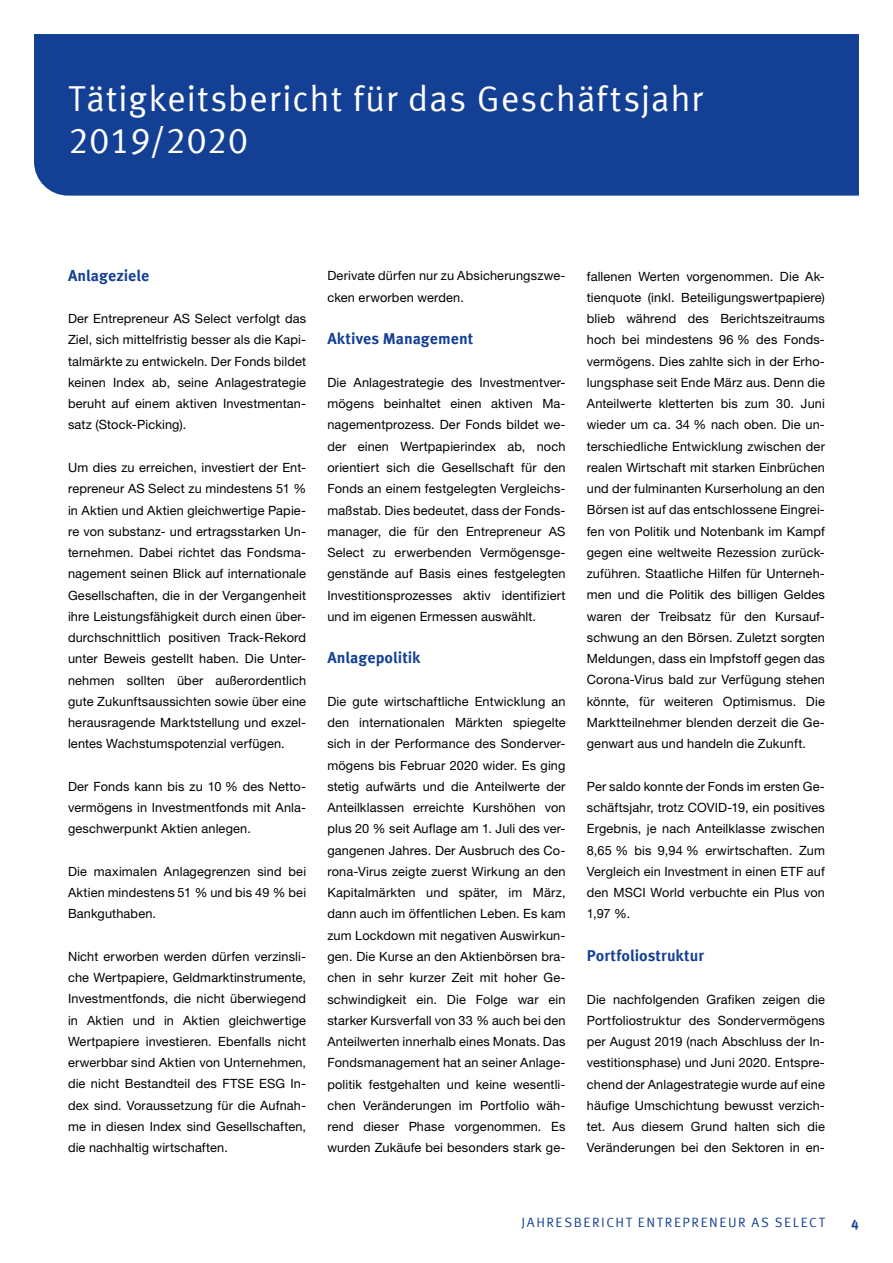
<style>
.page{position:relative;width:893px;height:1263px;background:#fff}
.page>*{position:absolute;margin:0;border:0;box-sizing:border-box;transform-origin:0 0}
.t1{font:36px/42.5px "Meta Offc Pro Norm";letter-spacing:.015em;color:#fff}
.t2{font:700 15.75px "Meta Offc Pro";letter-spacing:.005em;color:#134094}
.t3{font:13.5px "Meta Offc Pro Norm";letter-spacing:.12em;color:#134094}
.t4{font:700 13.5px "Meta Offc Pro";color:#134094}
.t5{font:12.75px/21.3px "Helvetica Neue LTW1 G";letter-spacing:.01em;color:#000;text-align:justify}
</style>
<div class="page">
<div style="left:34px;top:34px;width:825px;height:162px;background:#134094"></div>
<h1 class="t1" style="left:68px;top:75px;width:636px">Tätigkeitsbericht für das Geschäftsjahr<br>2019/2020</h1>
<p class="t2" style="left:68px;top:263px;width:83px">Anlageziele</p>
<p class="t5" style="left:68px;top:308px;width:240px">Der Entrepreneur AS Select verfolgt das Ziel, sich mittelfristig besser als die Kapi&shy;talmärkte zu entwickeln. Der Fonds bildet keinen Index ab, seine Anlagestrategie beruht auf einem aktiven Investmentan&shy;satz (Stock-Picking).</p>
<p class="t5" style="left:68px;top:457px;width:240px">Um dies zu erreichen, investiert der Ent&shy;repreneur AS Select zu mindestens 51 % in Aktien und Aktien gleichwertige Papie&shy;re von substanz- und ertragsstarken Un&shy;ternehmen. Dabei richtet das Fondsma&shy;nagement seinen Blick auf internationale Gesellschaften, die in der Vergangenheit ihre Leistungsfähigkeit durch einen über&shy;durchschnittlich positiven Track-Rekord unter Beweis gestellt haben. Die Unter&shy;nehmen sollten über außerordentlich gute Zukunftsaussichten sowie über eine herausragende Marktstellung und exzel&shy;lentes Wachstumspotenzial verfügen.</p>
<p class="t5" style="left:68px;top:775px;width:240px">Der Fonds kann bis zu 10 % des Netto&shy;vermögens in Investmentfonds mit Anla&shy;geschwerpunkt Aktien anlegen.</p>
<p class="t5" style="left:68px;top:861px;width:240px">Die maximalen Anlagegrenzen sind bei Aktien mindestens 51 % und bis 49 % bei Bankguthaben.</p>
<p class="t5" style="left:68px;top:946px;width:240px">Nicht erworben werden dürfen verzinsli&shy;che Wertpapiere, Geldmarktinstrumente, Investmentfonds, die nicht überwiegend in Aktien und in Aktien gleichwertige Wertpapiere investieren. Ebenfalls nicht erwerbbar sind Aktien von Unternehmen, die nicht Bestandteil des FTSE ESG In&shy;dex sind. Voraussetzung für die Aufnah&shy;me in diesen Index sind Gesellschaften, die nachhaltig wirtschaften.</p>
<p class="t5" style="left:327px;top:265px;width:240px">Derivate dürfen nur zu Absicherungszwe&shy;cken erworben werden.</p>
<p class="t2" style="left:327px;top:327px;width:147px">Aktives Management</p>
<p class="t5" style="left:327px;top:372px;width:240px">Die Anlagestrategie des Investmentver&shy;mögens beinhaltet einen aktiven Ma&shy;nagementprozess. Der Fonds bildet we&shy;der einen Wertpapierindex ab, noch orientiert sich die Gesellschaft für den Fonds an einem festgelegten Vergleichs&shy;maßstab. Dies bedeutet, dass der Fonds&shy;manager, die für den Entrepreneur AS Select zu erwerbenden Vermögensge&shy;genstände auf Basis eines festgelegten Investitionsprozesses aktiv identifiziert und im eigenen Ermessen auswählt.</p>
<p class="t2" style="left:327px;top:646px;width:95px">Anlagepolitik</p>
<p class="t5" style="left:327px;top:691px;width:240px">Die gute wirtschaftliche Entwicklung an den internationalen Märkten spiegelte sich in der Performance des Sonderver&shy;mögens bis Februar 2020 wider. Es ging stetig aufwärts und die Anteilwerte der Anteilklassen erreichte Kurshöhen von plus 20 % seit Auflage am 1. Juli des ver&shy;gangenen Jahres. Der Ausbruch des Co&shy;rona-Virus zeigte zuerst Wirkung an den Kapitalmärkten und später, im März, dann auch im öffentlichen Leben. Es kam zum Lockdown mit negativen Auswirkun&shy;gen. Die Kurse an den Aktienbörsen bra&shy;chen in sehr kurzer Zeit mit hoher Ge&shy;schwindigkeit ein. Die Folge war ein starker Kursverfall von 33 % auch bei den Anteilwerten innerhalb eines Monats. Das Fondsmanagement hat an seiner Anlage&shy;politik festgehalten und keine wesentli&shy;chen Veränderungen im Portfolio wäh&shy;rend dieser Phase vorgenommen. Es wurden Zukäufe bei besonders stark ge-</p>
<p class="t5" style="left:587px;top:265px;width:240px">fallenen Werten vorgenommen. Die Ak&shy;tienquote (inkl. Beteiligungswertpapiere) blieb während des Berichtszeitraums hoch bei mindestens 96 % des Fonds&shy;vermögens. Dies zahlte sich in der Erho&shy;lungsphase seit Ende März aus. Denn die Anteilwerte kletterten bis zum 30. Juni wieder um ca. 34 % nach oben. Die un&shy;terschiedliche Entwicklung zwischen der realen Wirtschaft mit starken Einbrüchen und der fulminanten Kurserholung an den Börsen ist auf das entschlossene Eingrei&shy;fen von Politik und Notenbank im Kampf gegen eine weltweite Rezession zurück&shy;zuführen. Staatliche Hilfen für Unterneh&shy;men und die Politik des billigen Geldes waren der Treibsatz für den Kursauf&shy;schwung an den Börsen. Zuletzt sorgten Meldungen, dass ein Impfstoff gegen das Corona-Virus bald zur Verfügung stehen könnte, für weiteren Optimismus. Die Marktteilnehmer blenden derzeit die Ge&shy;genwart aus und handeln die Zukunft.</p>
<p class="t5" style="left:587px;top:775px;width:240px">Per saldo konnte der Fonds im ersten Ge&shy;schäftsjahr, trotz COVID-19, ein positives Ergebnis, je nach Anteilklasse zwischen 8,65 % bis 9,94 % erwirtschaften. Zum Vergleich ein Investment in einen ETF auf den MSCI World verbuchte ein Plus von 1,97 %.</p>
<p class="t2" style="left:587px;top:943px;width:119px">Portfoliostruktur</p>
<p class="t5" style="left:587px;top:988px;width:240px">Die nachfolgenden Grafiken zeigen die Portfoliostruktur des Sondervermögens per August 2019 (nach Abschluss der In&shy;vestitionsphase) und Juni 2020. Entspre&shy;chend der Anlagestrategie wurde auf eine häufige Umschichtung bewusst verzich&shy;tet. Aus diesem Grund halten sich die Veränderungen bei den Sektoren in en-</p>
<p class="t3" style="left:521px;top:1211px;width:145px">JAHRESBERICHT Entre</p>
<p class="t3" style="left:683px;top:1211px;width:127px">preneur AS Select</p>
<p class="t4" style="left:851px;top:1214px;width:9px">4</p>
</div>
